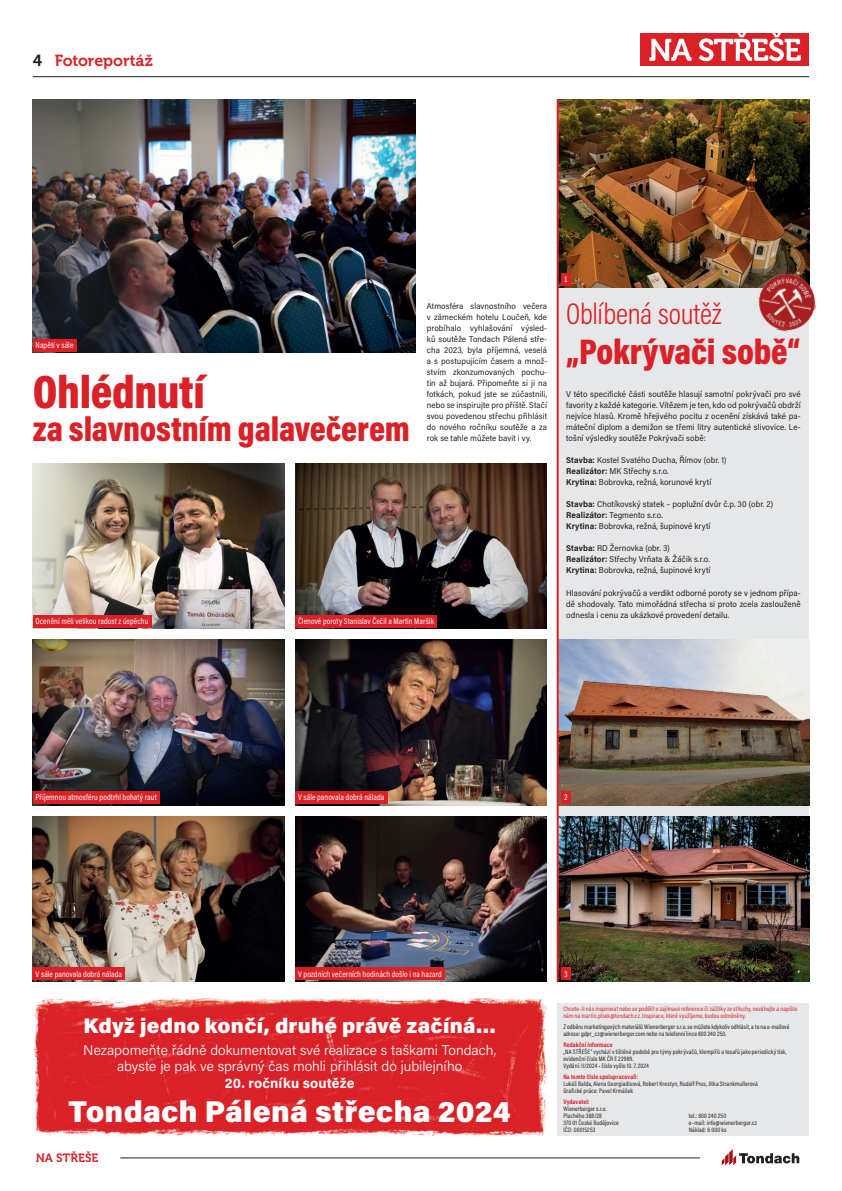
<style>
.page{position:relative;width:842px;height:1191px;background:#fff}
.page>*{position:absolute;margin:0;border:0;box-sizing:border-box;transform-origin:0 0}
.t1{font:900 47px "Acumin Pro Cond";letter-spacing:-.005em;color:#da2128}
.t2{font:900 36px "Acumin Pro Cond";letter-spacing:-.005em;color:#da2128}
.t3{font:900 35px "Acumin Pro Cond";letter-spacing:-.005em;color:#da2128}
.t4{font:900 30px "Acumin Pro";letter-spacing:.01em;color:#fff}
.t5{font:300 30px "Acumin Pro Cond";letter-spacing:-.01em;color:#da2128}
.t6{font:900 21px "Acumin Pro";letter-spacing:.01em;color:#fff}
.t7{font:16px "Museo 700";letter-spacing:-.005em;color:#da2128}
.t8{font:300 14px/16.8px "Acumin Pro";color:#fff;text-align:center}
.t9{font:700 14px "Acumin Pro";letter-spacing:.01em;color:#fff}
.t10{font:12px "Museo 700";letter-spacing:-.005em;color:#da2128}
.t11{font:8.5px/11px "Acumin Pro Semi Cond";letter-spacing:.01em;color:#231f20;text-align:justify}
.t12{font:8.5px "Acumin Pro Cond";letter-spacing:.01em;color:#fff}
.t13{font:6.5px/7px "Acumin Pro Cond";letter-spacing:.015em;color:#231f20}
.t14{font:6.5px/7px "Acumin Pro Cond";letter-spacing:.02em;color:#da2128}
.t15{font:700 6.5px "Acumin Pro Cond";letter-spacing:.02em;color:#da2128}
.s1{color:#231f20}
.s2{font-weight:700}
</style>
<div class="page">
<svg style="left:722px;top:1149px;width:77px;height:16px"></svg>
<hr style="left:120px;top:1157px;width:580px;height:1px;background:#231f20">
<hr style="left:33px;top:76px;width:776px;height:1px;background:#231f20">
<div style="left:641px;top:33px;width:168px;height:33px;background:#da2128"></div>
<svg style="left:649px;top:33px;width:152px;height:28px"></svg>
<img style="left:34px;top:997px;width:513px;height:138px">
<div style="left:558px;top:287px;width:251px;height:694px;background:#e6e7e9"></div>
<div style="left:558px;top:1003px;width:251px;height:132px;background:#e6e7e9"></div>
<img style="left:559px;top:99px;width:250px;height:189px">
<img style="left:559px;top:639px;width:250px;height:166px">
<img style="left:559px;top:816px;width:250px;height:165px">
<img style="left:754px;top:268px;width:62px;height:64px">
<img style="left:295px;top:463px;width:252px;height:165px">
<img style="left:33px;top:99px;width:382px;height:254px">
<img style="left:33px;top:463px;width:251px;height:165px">
<img style="left:33px;top:639px;width:251px;height:166px">
<img style="left:295px;top:816px;width:252px;height:165px">
<img style="left:295px;top:639px;width:252px;height:166px">
<img style="left:33px;top:816px;width:251px;height:165px">
<div style="left:295px;top:967px;width:150px;height:13px;background:#da2128"></div>
<div style="left:295px;top:791px;width:92px;height:13px;background:#da2128"></div>
<div style="left:33px;top:967px;width:92px;height:13px;background:#da2128"></div>
<div style="left:295px;top:614px;width:142px;height:13px;background:#da2128"></div>
<div style="left:33px;top:791px;width:127px;height:13px;background:#da2128"></div>
<div style="left:33px;top:614px;width:118px;height:13px;background:#da2128"></div>
<div style="left:33px;top:339px;width:43px;height:13px;background:#da2128"></div>
<hr style="left:557px;top:99px;width:2px;height:882px;background:#da2128">
<div style="left:561px;top:273px;width:10px;height:13px;background:#da2128"></div>
<div style="left:561px;top:791px;width:10px;height:13px;background:#da2128"></div>
<div style="left:561px;top:967px;width:10px;height:13px;background:#da2128"></div>
<h3 class="t7" style="left:33px;top:52px;width:122px"><span class="s1">4</span> Fotoreportáž</h3>
<p class="t12" style="left:564px;top:273px;width:5px">1</p>
<p class="t11" style="left:427px;top:300px;width:122px">Atmosféra slavnostního večera v zámeckém hotelu Loučeň, kde probíhalo vyhlašování výsled&shy;ků soutěže Tondach Pálená stře&shy;cha 2023, byla příjemná, veselá a s postupujícím časem a množ&shy;stvím zkonzumovaných pochu&shy;tin až bujará. Připomeňte si ji na fotkách, pokud jste se zúčastnili, nebo se inspirujte pro příště. Stačí svou povedenou střechu přihlásit do nového ročníku soutěže a za rok se tahle můžete bavit i vy.</p>
<h3 class="t5" style="left:566px;top:294px;width:157px">Oblíbená soutěž</h3>
<h2 class="t2" style="left:566px;top:328px;width:235px">„Pokrývači sobě“</h2>
<p class="t11" style="left:566px;top:388px;width:236px">V této specifické části soutěže hlasují samotní pokrývači pro své favority z každé kategorie. Vítězem je ten, kdo od pokrývačů obdrží nejvíce hlasů. Kromě hřejivého pocitu z ocenění získává také pa&shy;máteční diplom a demižon se třemi litry autentické slivovice. Le&shy;tošní výsledky soutěže Pokrývači sobě:</p>
<p class="t11" style="left:566px;top:454px;width:162px;text-align:left"><span class="s2">Stavba:</span> Kostel Svatého Ducha, Římov (obr. 1)<br><span class="s2">Realizátor:</span> MK Střechy s.r.o.<br><span class="s2">Krytina:</span> Bobrovka, režná, korunové krytí</p>
<p class="t11" style="left:566px;top:498px;width:208px;text-align:left"><span class="s2">Stavba:</span> Chotíkovský statek – poplužní dvůr č.p. 30 (obr. 2)<br><span class="s2">Realizátor:</span> Tegmento s.r.o.<br><span class="s2">Krytina:</span> Bobrovka, režná, šupinové krytí</p>
<p class="t11" style="left:566px;top:542px;width:146px;text-align:left"><span class="s2">Stavba:</span> RD Žernovka (obr. 3)<br><span class="s2">Realizátor:</span> Střechy Vrňata &amp; Žáčik s.r.o.<br><span class="s2">Krytina:</span> Bobrovka, režná, šupinové krytí</p>
<p class="t11" style="left:566px;top:586px;width:236px">Hlasování pokrývačů a verdikt odborné poroty se v jednom přípa&shy;dě shodovaly. Tato mimořádná střecha si proto zcela zaslouženě odnesla i cenu za ukázkové provedení detailu.</p>
<p class="t12" style="left:36px;top:340px;width:39px">Napětí v sále</p>
<h1 class="t1" style="left:33px;top:361px;width:174px">Ohlédnutí</h1>
<h3 class="t3" style="left:33px;top:406px;width:379px">za slavnostním galavečerem</h3>
<p class="t12" style="left:298px;top:615px;width:138px">Členové poroty Stanislav Čečil a Martin Maršík</p>
<p class="t12" style="left:36px;top:615px;width:114px">Ocenění měli velikou radost z úspěchu</p>
<p class="t12" style="left:36px;top:792px;width:123px">Příjemnou atmosféru podtrhl bohatý raut</p>
<p class="t12" style="left:298px;top:792px;width:88px">V sále panovala dobrá nálada</p>
<p class="t12" style="left:564px;top:792px;width:5px">2</p>
<p class="t12" style="left:36px;top:968px;width:88px">V sále panovala dobrá nálada</p>
<p class="t12" style="left:298px;top:968px;width:145px">V pozdních večerních hodinách došlo i na hazard</p>
<h3 class="t6" style="left:83px;top:1010px;width:414px">Když jedno končí, druhé právě začíná…</h3>
<h3 class="t8" style="left:83px;top:1040px;width:415px">Nezapomeňte řádně dokumentovat své realizace s taškami Tondach, abyste je pak ve správný čas mohli přihlásit do jubilejního</h3>
<h3 class="t9" style="left:225px;top:1073px;width:131px">20. ročníku soutěže</h3>
<h3 class="t4" style="left:69px;top:1090px;width:444px">Tondach Pálená střecha 2024</h3>
<h3 class="t10" style="left:36px;top:1151px;width:64px">NA STŘEŠE</h3>
<p class="t12" style="left:564px;top:968px;width:5px">3</p>
<p class="t14" style="left:563px;top:1005px;width:236px">Chcete–li nás inspirovat nebo se podělit o zajímavé reference či zážitky ze střechy, neváhejte a napište nám na martin.plsek@tondach.cz. Inspirace, které využijeme, budou odměněny.</p>
<p class="t13" style="left:563px;top:1023px;width:228px">Z odběru marketingových materiálů Wienerberger s.r.o. se můžete kdykoliv odhlásit, a to na e-mailové adrese: gdpr_cz@wienerberger.com nebo na telefonní lince 800 240 250.</p>
<p class="t15" style="left:563px;top:1040px;width:51px">Redakční informace</p>
<p class="t13" style="left:563px;top:1048px;width:225px">„NA STŘEŠE“ vychází v tištěné podobě pro týmy pokrývačů, klempířů a tesařů jako periodický tisk, evidenční číslo MK ČR E 22989.<br>Vydání: II/2024 • číslo vyšlo 10. 7. 2024</p>
<p class="t15" style="left:563px;top:1072px;width:76px">Na tomto čísle spolupracovali:</p>
<p class="t13" style="left:563px;top:1080px;width:196px">Lukáš Balda, Alena Georgiadisová, Robert Krestyn, Rudolf Prus, Jitka Strankmullerová<br>Grafické práce: Pavel Krmášek</p>
<p class="t15" style="left:563px;top:1097px;width:28px">Vydavatel:</p>
<p class="t13" style="left:563px;top:1105px;width:57px">Wienerberger s.r.o.<br>Plachého 388/28<br>370 01 České Budějovice<br>IČO: 00015253</p>
<p class="t13" style="left:689px;top:1112px;width:70px">tel.: 800 240 250<br>e–mail: info@wienerberger.cz<br>Náklad: 6 000 ks</p>
</div>
